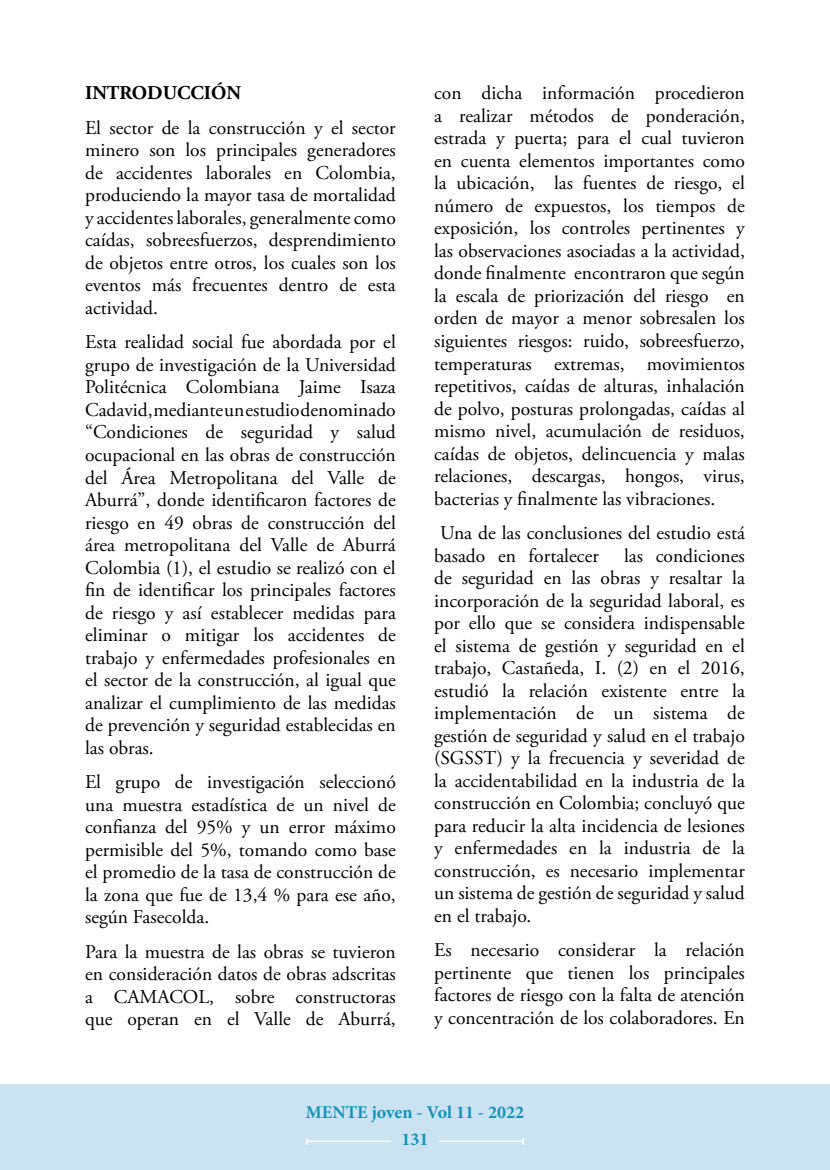
<style>
.page{position:relative;width:830px;height:1170px;background:#fff}
.page>*{position:absolute;margin:0;border:0;box-sizing:border-box;transform-origin:0 0}
.t1{font:19.5px/22.5px "Adobe Garamond Pro";color:#000;text-align:justify}
.t2{font:700 19.5px "Adobe Garamond Pro";color:#000}
.t3{font:700 18px/26.5px "Minion Pro";color:#1192b8;text-align:center}
</style>
<div class="page">
<div style="left:0;top:1084px;width:829px;height:85px;background:#cbe3f1"></div>
<hr style="left:306px;top:1140px;width:85px;height:1px;background:#fff">
<hr style="left:438px;top:1140px;width:85px;height:1px;background:#fff">
<p class="t2" style="left:85px;top:82px;width:157px">INTRODUCCIÓN</p>
<p class="t1" style="left:85px;top:117px;width:312px">El sector de la construcción y el sector minero son los principales generadores de accidentes laborales en Colombia, produciendo la mayor tasa de mortalidad y accidentes laborales, generalmente como caídas, sobreesfuerzos, desprendimiento de objetos entre otros, los cuales son los eventos más frecuentes dentro de esta actividad.</p>
<p class="t1" style="left:85px;top:331px;width:312px">Esta realidad social fue abordada por el grupo de investigación de la Universidad Politécnica Colombiana Jaime Isaza Cadavid, mediante un estudio denominado “Condiciones de seguridad y salud ocupacional en las obras de construcción del Área Metropolitana del Valle de Aburrá”, donde identificaron factores de riesgo en 49 obras de construcción del área metropolitana del Valle de Aburrá Colombia (1), el estudio se realizó con el fin de identificar los principales factores de riesgo y así establecer medidas para eliminar o mitigar los accidentes de trabajo y enfermedades profesionales en el sector de la construcción, al igual que analizar el cumplimiento de las medidas de prevención y seguridad establecidas en las obras.</p>
<p class="t1" style="left:85px;top:771px;width:312px">El grupo de investigación seleccionó una muestra estadística de un nivel de confianza del 95% y un error máximo permisible del 5%, tomando como base el promedio de la tasa de construcción de la zona que fue de 13,4 % para ese año, según Fasecolda.</p>
<p class="t1" style="left:85px;top:941px;width:312px">Para la muestra de las obras se tuvieron en consideración datos de obras adscritas a CAMACOL, sobre constructoras que operan en el Valle de Aburrá,</p>
<p class="t1" style="left:434px;top:83px;width:312px">con dicha información procedieron a realizar métodos de ponderación, estrada y puerta; para el cual tuvieron en cuenta elementos importantes como la ubicación, las fuentes de riesgo, el número de expuestos, los tiempos de exposición, los controles pertinentes y las observaciones asociadas a la actividad, donde finalmente encontraron que según la escala de priorización del riesgo en orden de mayor a menor sobresalen los siguientes riesgos: ruido, sobreesfuerzo, temperaturas extremas, movimientos repetitivos, caídas de alturas, inhalación de polvo, posturas prolongadas, caídas al mismo nivel, acumulación de residuos, caídas de objetos, delincuencia y malas relaciones, descargas, hongos, virus, bacterias y finalmente las vibraciones.</p>
<p class="t1" style="left:434px;top:522px;width:312px;text-indent:6px">Una de las conclusiones del estudio está basado en fortalecer</p>
<p class="t1" style="left:434px;top:545px;width:312px;text-indent:190px">las condiciones de seguridad en las obras y resaltar la incorporación de la seguridad laboral, es por ello que se considera indispensable el sistema de gestión y seguridad en el trabajo, Castañeda, I. (2) en el 2016, estudió la relación existente entre la implementación de un sistema de gestión de seguridad y salud en el trabajo (SGSST) y la frecuencia y severidad de la accidentabilidad en la industria de la construcción en Colombia; concluyó que para reducir la alta incidencia de lesiones y enfermedades en la industria de la construcción, es necesario implementar un sistema de gestión de seguridad y salud en el trabajo.</p>
<p class="t1" style="left:434px;top:939px;width:312px">Es necesario considerar la relación pertinente que tienen los principales factores de riesgo con la falta de atención y concentración de los colaboradores. En</p>
<p class="t3" style="left:306px;top:1098px;width:219px">MENTE joven - Vol 11 - 2022<br>131</p>
</div>
